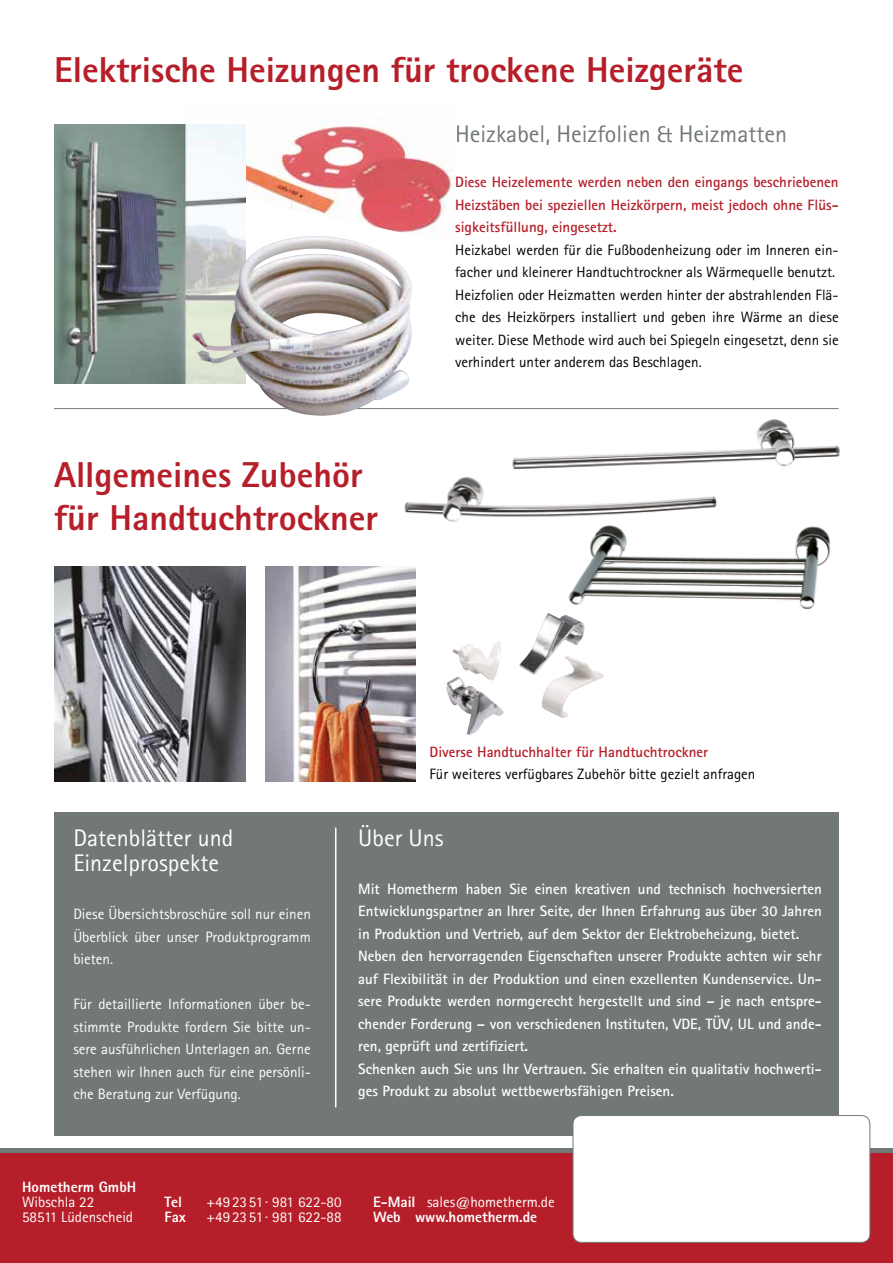
<style>
.page{position:relative;width:893px;height:1263px;background:#fff}
.page>*{position:absolute;margin:0;border:0;box-sizing:border-box;transform-origin:0 0}
.t1{font:800 36px/43.2px "Rotis Sans Serif";color:#b61f29}
.t2{font:24px/25.5px "Rotis Sans Serif";color:#fff}
.t3{font:24px "Rotis Sans Serif";color:#727777}
.t4{font:700 15px/22.5px "Rotis Sans Serif";color:#fff}
.t5{font:15px/22.5px "Rotis Sans Serif";color:#000}
.t6{font:15px/22.5px "Rotis Sans Serif";color:#fff;text-align:justify}
.t7{font:700 15px/22.5px "Rotis Sans Serif";color:#b61f29;text-align:justify}
.t8{font:800 15px/15px "Rotis Sans Serif";color:#fff}
.s1{font-weight:400}
</style>
<div class="page">
<div style="left:54px;top:812px;width:785px;height:323px;background:#727777"></div>
<div style="left:0;top:1152px;width:893px;height:111px;background:#b61f29"></div>
<hr style="left:0;top:1148px;width:893px;height:4px;background:#727777">
<hr style="left:892px;top:1019px;width:1px;height:244px;background:#b61f29">
<img style="left:266px;top:567px;width:149px;height:214px">
<div style="left:573px;top:1115px;width:297px;height:127px;background:#fff;border-radius:9px"></div>
<div style="left:573px;top:1115px;width:297px;height:128px;border:1px solid #727777;border-radius:9px"></div>
<img style="left:446px;top:613px;width:158px;height:106px">
<hr style="left:54px;top:408px;width:785px;height:1px;background:#727777">
<hr style="left:335px;top:828px;width:1px;height:279px;background:#fff">
<img style="left:506px;top:408px;width:334px;height:59px">
<img style="left:404px;top:462px;width:324px;height:60px">
<img style="left:568px;top:525px;width:263px;height:85px">
<img style="left:54px;top:567px;width:192px;height:214px">
<img style="left:246px;top:118px;width:209px;height:119px">
<img style="left:54px;top:124px;width:192px;height:260px">
<img style="left:192px;top:236px;width:221px;height:180px">
<h1 class="t1" style="left:54px;top:48px;width:691px">Elektrische Heizungen für trockene Heizgeräte</h1>
<h1 class="t1" style="left:54px;top:452px;width:326px">Allgemeines Zubehör für Handtuchtrockner</h1>
<h2 class="t3" style="left:455px;top:120px;width:333px">Heizkabel, Heizfolien &amp; Heizmatten</h2>
<p class="t7" style="left:455px;top:171px;width:385px">Diese Heizelemente werden neben den eingangs beschriebenen Heizstäben bei speziellen Heizkörpern, meist jedoch ohne Flüs&shy;sigkeitsfüllung, eingesetzt.</p>
<p class="t5" style="left:455px;top:239px;width:385px">Heizkabel werden für die Fußbodenheizung oder im Inneren ein&shy;facher und kleinerer Handtuchtrockner als Wärmequelle benutzt.<br>Heizfolien oder Heizmatten werden hinter der abstrahlenden Flä&shy;che des Heizkörpers installiert und geben ihre Wärme an diese weiter. Diese Methode wird auch bei Spiegeln eingesetzt, denn sie verhindert unter anderem das Beschlagen.</p>
<p class="t7" style="left:429px;top:740px;width:280px">Diverse Handtuchhalter für Handtuchtrockner</p>
<p class="t5" style="left:429px;top:763px;width:327px">Für weiteres verfügbares Zubehör bitte gezielt anfragen</p>
<h2 class="t2" style="left:73px;top:825px;width:161px">Datenblätter und<br>Einzelprospekte</h2>
<p class="t6" style="left:73px;top:903px;width:239px">Diese Übersichtsbroschüre soll nur einen Überblick über unser Produktprogramm bieten.</p>
<p class="t6" style="left:73px;top:993px;width:239px">Für detaillierte Informationen über be&shy;stimmte Produkte fordern Sie bitte un&shy;sere ausführlichen Unterlagen an. Gerne stehen wir Ihnen auch für eine persönli&shy;che Beratung zur Verfügung.</p>
<h2 class="t2" style="left:358px;top:825px;width:87px">Über Uns</h2>
<p class="t4" style="left:358px;top:877px;width:465px">Mit Hometherm haben Sie einen kreativen und technisch hochversierten Entwicklungspartner an Ihrer Seite, der Ihnen Erfahrung aus über 30 Jahren in Produktion und Vertrieb, auf dem Sektor der Elektrobeheizung, bietet.<br>Neben den hervorragenden Eigenschaften unserer Produkte achten wir sehr auf Flexibilität in der Produktion und einen exzellenten Kundenservice. Un&shy;sere Produkte werden normgerecht hergestellt und sind – je nach entspre&shy;chender Forderung – von verschiedenen Instituten, VDE, TÜV, UL und ande&shy;ren, geprüft und zertifiziert.<br>Schenken auch Sie uns Ihr Vertrauen. Sie erhalten ein qualitativ hochwerti&shy;ges Produkt zu absolut wettbewerbsfähigen Preisen.</p>
<p class="t8" style="left:22px;top:1179px;width:116px">Hometherm GmbH</p>
<p class="t6" style="left:22px;top:1194px;width:113px;line-height:15px">Wibschla 22<br>58511 Lüdenscheid</p>
<p class="t8" style="left:165px;top:1194px;width:19px">Tel</p>
<p class="t6" style="left:207px;top:1190px;width:137px">+49 23 51 · 981 622-80</p>
<p class="t8" style="left:165px;top:1209px;width:23px">Fax</p>
<p class="t6" style="left:207px;top:1205px;width:137px">+49 23 51 · 981 622-88</p>
<p class="t8" style="left:373px;top:1194px;width:183px">E-Mail <span class="s1">sales@hometherm.de<br></span>Web www.hometherm.de</p>
</div>
